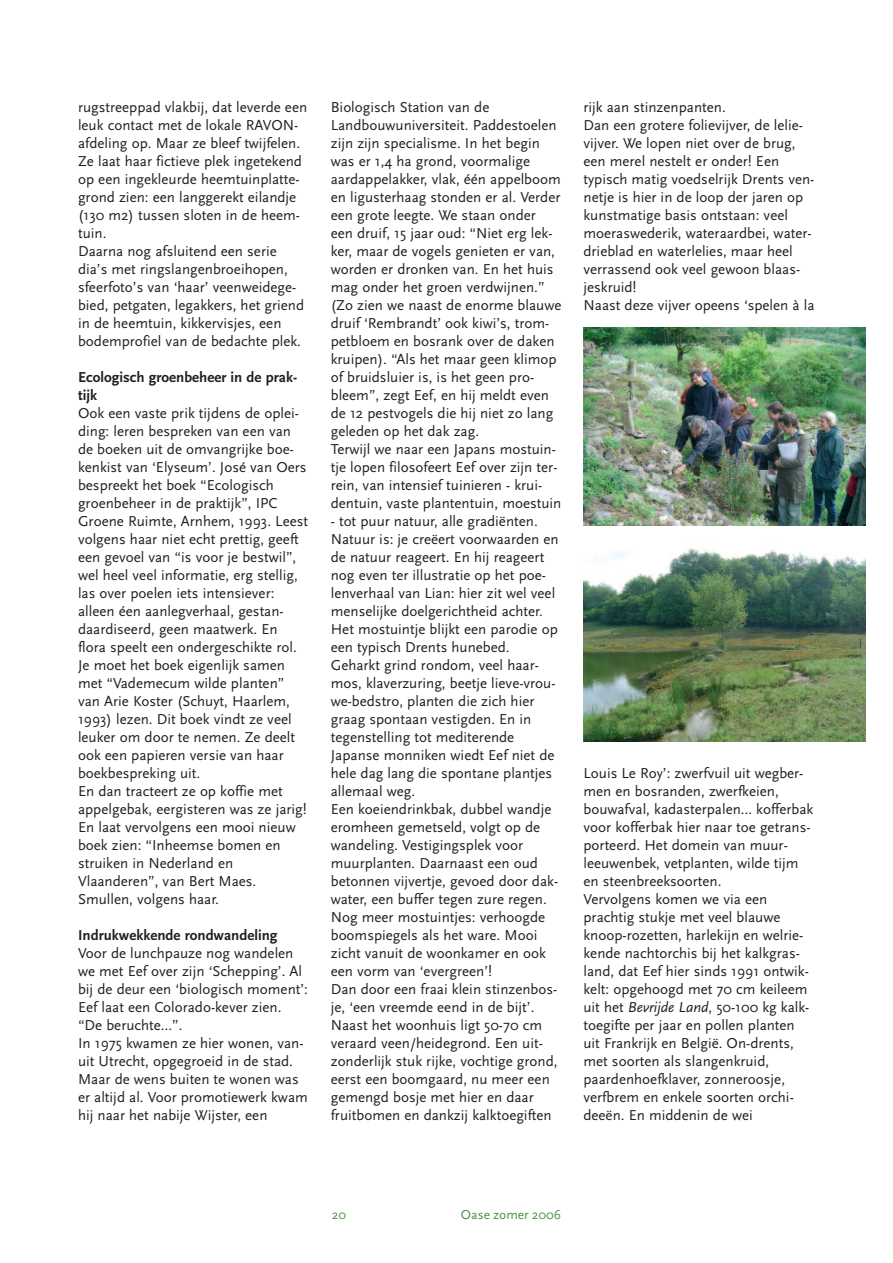
<style>
.page{position:relative;width:893px;height:1263px;background:#fff}
.page>*{position:absolute;margin:0;border:0;box-sizing:border-box;transform-origin:0 0}
.t1{font:15px/18px "Scala Sans";color:#231f20}
.t2{font:700 15px/18px "Scala Sans";color:#231f20}
.t3{font:13.5px "Scala Sans";color:#499442}
.s1{font-style:italic}
</style>
<div class="page">
<img style="left:584px;top:328px;width:282px;height:198px">
<img style="left:584px;top:546px;width:282px;height:196px">
<p class="t1" style="left:78px;top:98px;width:231px">rugstreeppad vlakbij, dat leverde een leuk contact met de lokale RAVON&shy;afdeling op. Maar ze bleef twijfelen.<br>Ze laat haar fictieve plek ingetekend op een ingekleurde heemtuinplatte&shy;grond zien: een langgerekt eilandje (130 m2) tussen sloten in de heem&shy;tuin.<br>Daarna nog afsluitend een serie dia’s met ringslangenbroeihopen, sfeerfoto’s van ‘haar’ veenweidege&shy;bied, petgaten, legakkers, het griend in de heemtuin, kikkervisjes, een bodemprofiel van de bedachte plek.</p>
<p class="t2" style="left:78px;top:368px;width:221px">Ecologisch groenbeheer in de prak&shy;tijk</p>
<p class="t1" style="left:78px;top:404px;width:232px">Ook een vaste prik tijdens de oplei&shy;ding: leren bespreken van een van de boeken uit de omvangrijke boe&shy;kenkist van ‘Elyseum’. José van Oers bespreekt het boek “Ecologisch groenbeheer in de praktijk”, IPC<br>Groene Ruimte, Arnhem, 1993. Leest volgens haar niet echt prettig, geeft een gevoel van “is voor je bestwil”, wel heel veel informatie, erg stellig, las over poelen iets intensiever: alleen éen aanlegverhaal, gestan&shy;daardiseerd, geen maatwerk. En flora speelt een ondergeschikte rol.<br>Je moet het boek eigenlijk samen met “Vademecum wilde planten” van Arie Koster (Schuyt, Haarlem,<br>1993) lezen. Dit boek vindt ze veel leuker om door te nemen. Ze deelt ook een papieren versie van haar boekbespreking uit.<br>En dan tracteert ze op koffie met appelgebak, eergisteren was ze jarig!<br>En laat vervolgens een mooi nieuw boek zien: “Inheemse bomen en struiken in Nederland en<br>Vlaanderen”, van Bert Maes.<br>Smullen, volgens haar.</p>
<p class="t2" style="left:78px;top:926px;width:201px">Indrukwekkende rondwandeling</p>
<p class="t1" style="left:78px;top:944px;width:231px">Voor de lunchpauze nog wandelen we met Eef over zijn ‘Schepping’. Al bij de deur een ‘biologisch moment’:<br>Eef laat een Colorado-kever zien. “De beruchte…”.<br>In 1975 kwamen ze hier wonen, van&shy;uit Utrecht, opgegroeid in de stad.<br>Maar de wens buiten te wonen was er altijd al. Voor promotiewerk kwam hij naar het nabije Wijster, een</p>
<p class="t1" style="left:331px;top:98px;width:232px">Biologisch Station van de Landbouwuniversiteit. Paddestoelen zijn zijn specialisme. In het begin was er 1,4 ha grond, voormalige aardappelakker, vlak, één appelboom en ligusterhaag stonden er al. Verder een grote leegte. We staan onder een druif, 15 jaar oud: “Niet erg lek&shy;ker, maar de vogels genieten er van, worden er dronken van. En het huis mag onder het groen verdwijnen.” (Zo zien we naast de enorme blauwe druif ‘Rembrandt’ ook kiwi’s, trom&shy;petbloem en bosrank over de daken kruipen). “Als het maar geen klimop of bruidsluier is, is het geen pro&shy;bleem”, zegt Eef, en hij meldt even de 12 pestvogels die hij niet zo lang geleden op het dak zag.<br>Terwijl we naar een Japans mostuin&shy;tje lopen filosofeert Eef over zijn ter&shy;rein, van intensief tuinieren - krui&shy;dentuin, vaste plantentuin, moestuin</p>
<p class="t1" style="left:331px;top:512px;width:230px">- tot puur natuur, alle gradiënten.<br>Natuur is: je creëert voorwaarden en de natuur reageert. En hij reageert nog even ter illustratie op het poe&shy;lenverhaal van Lian: hier zit wel veel menselijke doelgerichtheid achter.<br>Het mostuintje blijkt een parodie op een typisch Drents hunebed.<br>Geharkt grind rondom, veel haar&shy;mos, klaverzuring, beetje lieve-vrou&shy;we-bedstro, planten die zich hier graag spontaan vestigden. En in tegenstelling tot mediterende Japanse monniken wiedt Eef niet de hele dag lang die spontane plantjes allemaal weg.<br>Een koeiendrinkbak, dubbel wandje eromheen gemetseld, volgt op de wandeling. Vestigingsplek voor muurplanten. Daarnaast een oud betonnen vijvertje, gevoed door dak&shy;water, een buffer tegen zure regen.<br>Nog meer mostuintjes: verhoogde boomspiegels als het ware. Mooi zicht vanuit de woonkamer en ook een vorm van ‘evergreen’!<br>Dan door een fraai klein stinzenbos&shy;je, ‘een vreemde eend in de bijt’.<br>Naast het woonhuis ligt 50-70 cm veraard veen/heidegrond. Een uit&shy;zonderlijk stuk rijke, vochtige grond, eerst een boomgaard, nu meer een gemengd bosje met hier en daar fruitbomen en dankzij kalktoegiften</p>
<p class="t1" style="left:583px;top:98px;width:233px">rijk aan stinzenpanten.<br>Dan een grotere folievijver, de lelie&shy;vijver. We lopen niet over de brug, een merel nestelt er onder! Een typisch matig voedselrijk Drents ven&shy;netje is hier in de loop der jaren op kunstmatige basis ontstaan: veel moeraswederik, wateraardbei, water&shy;drieblad en waterlelies, maar heel verrassend ook veel gewoon blaas&shy;jeskruid!<br>Naast deze vijver opeens ‘spelen à la</p>
<p class="t1" style="left:583px;top:764px;width:231px">Louis Le Roy’: zwerfvuil uit wegber&shy;men en bosranden, zwerfkeien, bouwafval, kadasterpalen… kofferbak voor kofferbak hier naar toe getrans&shy;porteerd. Het domein van muur&shy;leeuwenbek, vetplanten, wilde tijm en steenbreeksoorten.<br>Vervolgens komen we via een prachtig stukje met veel blauwe knoop-rozetten, harlekijn en welrie&shy;kende nachtorchis bij het kalkgras&shy;land, dat Eef hier sinds 1991 ontwik&shy;kelt: opgehoogd met 70 cm keileem uit het <span class="s1">Bevrijde Land</span>, 50-100 kg kalk&shy;toegifte per jaar en pollen planten uit Frankrijk en België. On-drents, met soorten als slangenkruid, paardenhoefklaver, zonneroosje, verfbrem en enkele soorten orchi&shy;deeën. En middenin de wei</p>
<p class="t3" style="left:332px;top:1207px;width:16px">20</p>
<p class="t3" style="left:461px;top:1207px;width:102px">Oase zomer 2006</p>
</div>
